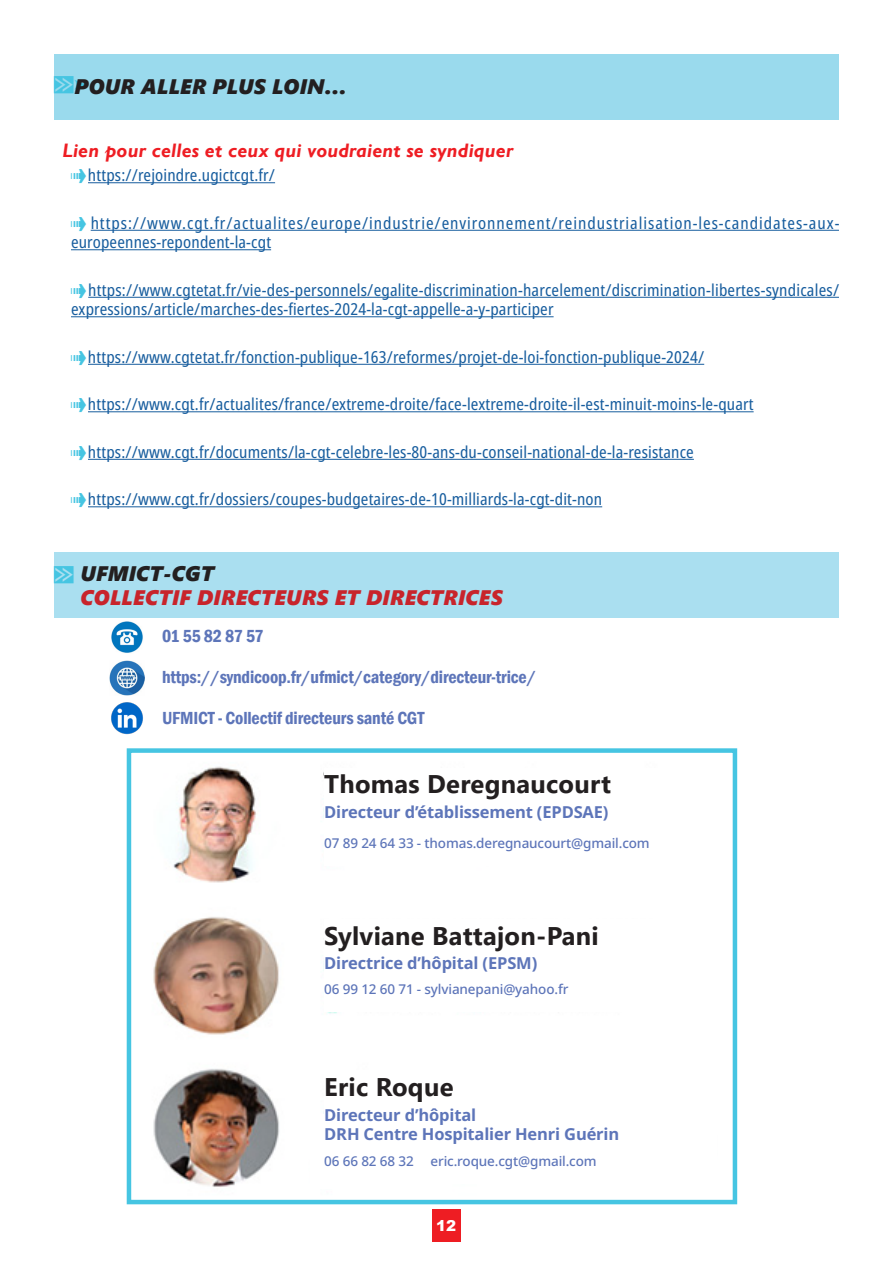
<style>
.page{position:relative;width:893px;height:1263px;background:#fff}
.page>*{position:absolute;margin:0;border:0;box-sizing:border-box;transform-origin:0 0}
.titre{font:700 25.5px "Segoe UI";letter-spacing:.01em;color:#231f20}
.titre-2{font:italic 21px/24px "Segoe UI Black";letter-spacing:.01em;color:#c8242b}
.titre-3{font:italic 21px "Segoe UI Black";letter-spacing:.01em;color:#231f20}
.inter_rouge{font:italic 700 19.5px "Gill Sans";letter-spacing:.01em;color:#ee1d23}
.chapo_justif{font:600 condensed 18px "Franklin Gothic";letter-spacing:-.01em;color:#5d75b9}
.txt_courant{font:condensed 16.5px/19.5px "Noto Sans";letter-spacing:.01em;color:#175d9e}
.txt_courant-2{font:condensed 16.5px/19.5px "Noto Sans";letter-spacing:.06em;color:#175d9e}
.txt_courant-3{font:700 16.5px/19.5px "Noto Sans";letter-spacing:-.01em;color:#5d75b9}
.t1{font:900 15px "Arial";color:#fff}
.txt_courant-4{font:500 13.5px "Noto Sans";letter-spacing:-.01em;color:#5d75b9}
.s1{font-family:"Pointers";font-style:normal;color:#46c5e2}
.s2{font-family:"Pointers";font-stretch:normal;color:#46c5e2}
.s3{color:#231f20}
</style>
<div class="page">
<div style="left:432px;top:1209px;width:28px;height:33px;background:#ee1d23"></div>
<hr style="left:88px;top:182px;width:187px;height:1px;background:#175d9e">
<hr style="left:91px;top:230px;width:748px;height:1px;background:#175d9e">
<hr style="left:71px;top:249px;width:200px;height:1px;background:#175d9e">
<hr style="left:88px;top:297px;width:751px;height:1px;background:#175d9e">
<hr style="left:71px;top:316px;width:483px;height:1px;background:#175d9e">
<hr style="left:88px;top:364px;width:616px;height:1px;background:#175d9e">
<hr style="left:88px;top:411px;width:666px;height:1px;background:#175d9e">
<hr style="left:88px;top:459px;width:606px;height:1px;background:#175d9e">
<hr style="left:88px;top:506px;width:514px;height:1px;background:#175d9e">
<div style="left:54px;top:54px;width:785px;height:65px;background:#9adaed"></div>
<div style="left:54px;top:553px;width:785px;height:65px;background:#aadff0"></div>
<img style="left:153px;top:766px;width:184px;height:421px">
<div style="left:127px;top:748px;width:610px;height:456px;border:4px solid #46c5e2"></div>
<img style="left:111px;top:702px;width:32px;height:33px">
<img style="left:109px;top:660px;width:35px;height:35px">
<img style="left:111px;top:621px;width:32px;height:32px">
<div style="left:324px;top:800px;width:392px;height:33px;background:#fff"></div>
<div style="left:324px;top:833px;width:392px;height:33px;background:#fff"></div>
<div style="left:324px;top:952px;width:392px;height:32px;background:#fff"></div>
<div style="left:324px;top:979px;width:392px;height:33px;background:#fff"></div>
<div style="left:324px;top:768px;width:392px;height:32px;background:#fff"></div>
<div style="left:324px;top:919px;width:392px;height:33px;background:#fff"></div>
<div style="left:324px;top:1070px;width:392px;height:33px;background:#fff"></div>
<div style="left:310px;top:1114px;width:41px;height:75px;background:#fff"></div>
<div style="left:324px;top:1103px;width:392px;height:51px;background:#fff"></div>
<svg style="left:111px;top:642px;width:15px;height:1px"></svg>
<p class="titre-3" style="left:54px;top:71px;width:294px"><span class="s1">]</span>POUR ALLER PLUS LOIN…</p>
<p class="inter_rouge" style="left:63px;top:139px;width:452px">Lien pour celles et ceux qui voudraient se syndiquer</p>
<p class="txt_courant" style="left:71px;top:166px;width:206px"><span class="s2">-</span>https://rejoindre.ugictcgt.fr/</p>
<p class="txt_courant-2" style="left:71px;top:213px;width:770px"><span class="s2">-</span>https://www.cgt.fr/actualites/europe/industrie/environnement/reindustrialisation-les-candidates-aux&shy;europeennes-repondent-la-cgt</p>
<p class="txt_courant" style="left:71px;top:280px;width:770px"><span class="s2">-</span>https://www.cgtetat.fr/vie-des-personnels/egalite-discrimination-harcelement/discrimination-libertes-syndicales/ expressions/article/marches-des-fiertes-2024-la-cgt-appelle-a-y-participer</p>
<p class="txt_courant" style="left:71px;top:347px;width:635px"><span class="s2">-</span>https://www.cgtetat.fr/fonction-publique-163/reformes/projet-de-loi-fonction-publique-2024/</p>
<p class="txt_courant" style="left:71px;top:395px;width:684px"><span class="s2">-</span>https://www.cgt.fr/actualites/france/extreme-droite/face-lextreme-droite-il-est-minuit-moins-le-quart</p>
<p class="txt_courant" style="left:71px;top:442px;width:624px"><span class="s2">-</span>https://www.cgt.fr/documents/la-cgt-celebre-les-80-ans-du-conseil-national-de-la-resistance</p>
<p class="txt_courant" style="left:71px;top:490px;width:533px"><span class="s2">-</span>https://www.cgt.fr/dossiers/coupes-budgetaires-de-10-milliards-la-cgt-dit-non</p>
<p class="titre-2" style="left:80px;top:560px;width:424px;text-indent:-26px"><span class="s1">]</span> <span class="s3">UFMICT-CGT<br></span>COLLECTIF DIRECTEURS ET DIRECTRICES</p>
<p class="chapo_justif" style="left:162px;top:624px;width:103px">01 55 82 87 57</p>
<p class="chapo_justif" style="left:162px;top:665px;width:376px">https://syndicoop.fr/ufmict/category/directeur-trice/</p>
<p class="chapo_justif" style="left:162px;top:706px;width:264px">UFMICT - Collectif directeurs santé CGT</p>
<p class="titre" style="left:324px;top:760px;width:288px">Thomas Deregnaucourt</p>
<p class="txt_courant-3" style="left:324px;top:803px;width:286px">Directeur d’établissement (EPDSAE)</p>
<p class="txt_courant-4" style="left:324px;top:833px;width:327px">07 89 24 64 33 - thomas.deregnaucourt@gmail.com</p>
<p class="titre" style="left:324px;top:912px;width:276px">Sylviane Battajon-Pani</p>
<p class="txt_courant-3" style="left:324px;top:954px;width:214px">Directrice d’hôpital (EPSM)</p>
<p class="txt_courant-4" style="left:324px;top:979px;width:246px">06 99 12 60 71 - sylvianepani@yahoo.fr</p>
<p class="titre" style="left:324px;top:1063px;width:131px">Eric Roque</p>
<p class="txt_courant-3" style="left:324px;top:1105px;width:297px">Directeur d’hôpital<br>DRH Centre Hospitalier Henri Guérin</p>
<p class="txt_courant-4" style="left:324px;top:1151px;width:274px">06 66 82 68 32 eric.roque.cgt@gmail.com</p>
<p class="t1" style="left:436px;top:1214px;width:22px">12</p>
</div>
